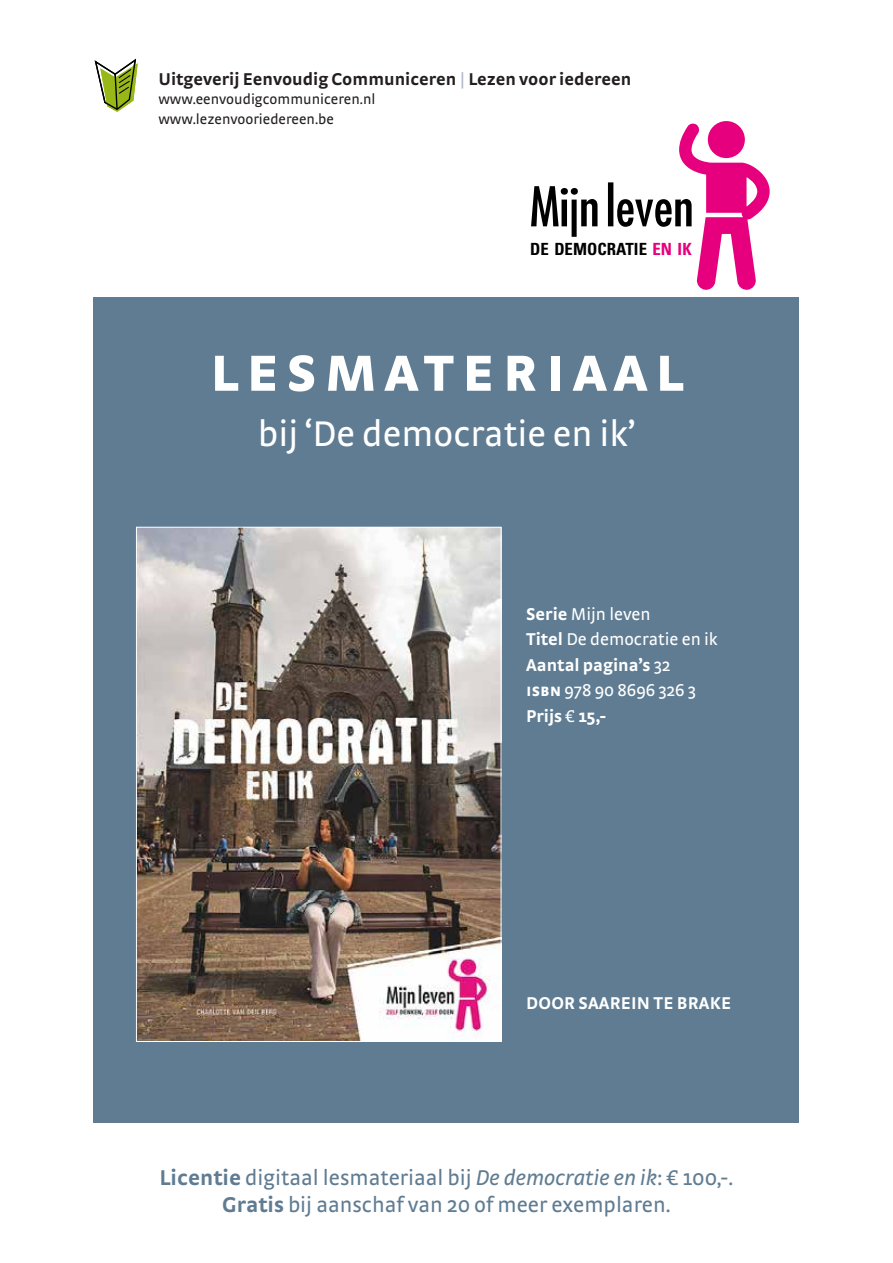
<style>
.page{position:relative;width:893px;height:1263px;background:#fff}
.page>*{position:absolute;margin:0;border:0;box-sizing:border-box;transform-origin:0 0}
.t1{font:700 67.5px "Strada OT";letter-spacing:.1em;color:#fff}
.t2{font:condensed 53.1px "Belmar";color:#000}
.t3{font:37.5px "Strada OT";color:#fff}
.t4{font:22.5px/27px "Strada OT";color:#5f7c92;text-align:center}
.t5{font:18px/25.5px "Strada OT";color:#fff}
.t6{font:700 18px "Strada OT";color:#231f20}
.t7{font:700 18px "Strada OT";letter-spacing:.01em;color:#fff}
.t8{font:700 condensed 16.8px "Univers";letter-spacing:.005em;color:#000}
.t9{font:15px/19.5px "Strada OT";color:#231f20}
.s1{font-weight:400;color:#afb8c5}
.s2{color:#e6007d}
.s3{font-weight:700}
.s4{font-family:"The Serif B5 Plain"}
.s5{font-style:italic}
</style>
<div class="page">
<div style="left:94px;top:297px;width:705px;height:826px;background:#5f7c92"></div>
<img style="left:138px;top:529px;width:361px;height:511px">
<svg style="left:94px;top:59px;width:44px;height:53px"></svg>
<svg style="left:708px;top:121px;width:37px;height:37px"></svg>
<svg style="left:679px;top:123px;width:91px;height:167px"></svg>
<p class="t6" style="left:158px;top:68px;width:475px">Uitgeverij Eenvoudig Communiceren <span class="s1">|</span> Lezen voor iedereen</p>
<p class="t9" style="left:158px;top:89px;width:219px">www.eenvoudigcommuniceren.nl www.lezenvooriedereen.be</p>
<h2 class="t2" style="left:530px;top:173px;width:165px">Mijnleven</h2>
<p class="t8" style="left:530px;top:239px;width:163px">DE DEMOCRATIE <span class="s2">EN IK</span></p>
<h1 class="t1" style="left:209px;top:328px;width:476px">lesmateriaal</h1>
<h3 class="t3" style="left:258px;top:412px;width:379px">bij ‘De democratie en ik’</h3>
<p class="t5" style="left:526px;top:601px;width:193px"><span class="s3">Serie</span> Mijn leven<br><span class="s3">Titel</span> De democratie en ik<br><span class="s3">Aantal pagina’s</span> 32<br><span class="s3">isbn</span> 978 90 8696 326 3<br><span class="s3">Prijs</span> <span class="s4">€</span> <span class="s3">15,-</span></p>
<p class="t7" style="left:526px;top:992px;width:206px">DOOR SAAREIN TE BRAKE</p>
<p class="t4" style="left:160px;top:1164px;width:575px"><span class="s3">Licentie</span> digitaal lesmateriaal bij <span class="s5">De democratie en ik</span>: 100,-.<br><span class="s3">Gratis</span> bij aanschaf van 20 of meer exemplaren.</p>
</div>
